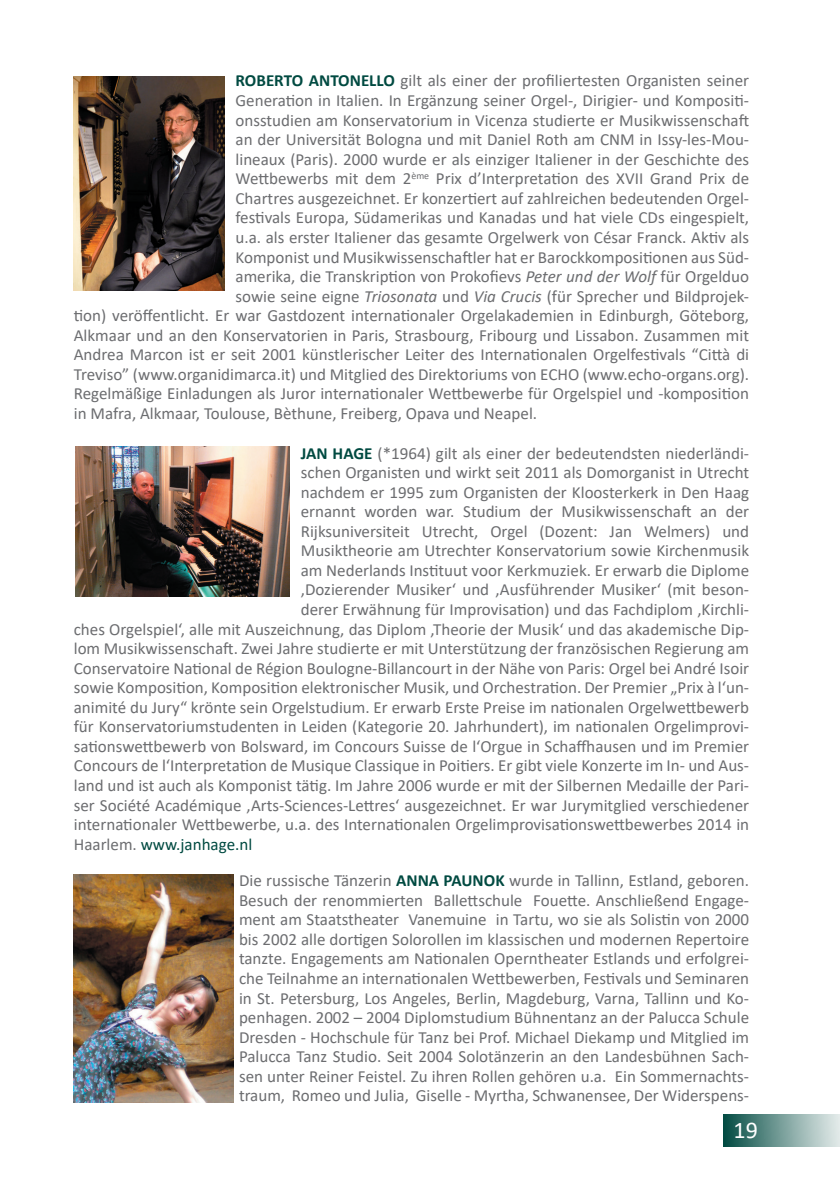
<style>
.page{position:relative;width:840px;height:1191px;background:#fff}
.page>*{position:absolute;margin:0;border:0;box-sizing:border-box;transform-origin:0 0}
.t1{font:24px "Calibri";color:#fff}
.t2{font:17px/19.6px "Calibri";color:#6c6d70;text-align:justify}
.t3{font:17px "Calibri";color:#004a41}
.s1{font-weight:700;color:#004a41}
.s2{font-style:italic}
.s3{color:#6c6d70}
</style>
<div class="page">
<div style="left:723px;top:1114px;width:116px;height:33px;background:linear-gradient(to right,#044d44,#e4ebea)"></div>
<img style="left:75px;top:446px;width:214px;height:151px">
<img style="left:74px;top:77px;width:150px;height:214px">
<img style="left:74px;top:874px;width:159px;height:228px">
<p class="t2" style="left:235px;top:71px;width:515px"><span class="s1">ROBERTO ANTONELLO</span> gilt als einer der profiliertesten Organisten seiner</p>
<p class="t2" style="left:235px;top:90px;width:515px">Generation in Italien. In Ergänzung seiner Orgel-, Dirigier- und Kompositi-</p>
<p class="t2" style="left:235px;top:110px;width:515px">onsstudien am Konservatorium in Vicenza studierte er Musikwissenschaft</p>
<p class="t2" style="left:235px;top:129px;width:515px">an der Universität Bologna und mit Daniel Roth am CNM in Issy-les-Mou-</p>
<p class="t2" style="left:235px;top:149px;width:515px">lineaux (Paris). 2000 wurde er als einziger Italiener in der Geschichte des</p>
<p class="t2" style="left:235px;top:168px;width:515px">Wettbewerbs mit dem 2<sup>ème</sup> Prix d’Interpretation des XVII Grand Prix de</p>
<p class="t2" style="left:235px;top:188px;width:515px">Chartres ausgezeichnet. Er konzertiert auf zahlreichen bedeutenden Orgel-</p>
<p class="t2" style="left:235px;top:207px;width:515px">festivals Europa, Südamerikas und Kanadas und hat viele CDs eingespielt,</p>
<p class="t2" style="left:235px;top:227px;width:515px">u.a. als erster Italiener das gesamte Orgelwerk von César Franck. Aktiv als</p>
<p class="t2" style="left:235px;top:247px;width:515px">Komponist und Musikwissenschaftler hat er Barockkompositionen aus Süd-</p>
<p class="t2" style="left:235px;top:266px;width:515px">amerika, die Transkription von Prokofievs <span class="s2">Peter und der Wolf</span> für Orgelduo</p>
<p class="t2" style="left:235px;top:286px;width:515px">sowie seine eigne <span class="s2">Triosonata</span> und <span class="s2">Via Crucis</span> (für Sprecher und Bildprojek-</p>
<p class="t2" style="left:74px;top:305px;width:676px">tion) veröffentlicht. Er war Gastdozent internationaler Orgelakademien in Edinburgh, Göteborg,</p>
<p class="t2" style="left:74px;top:325px;width:676px">Alkmaar und an den Konservatorien in Paris, Strasbourg, Fribourg und Lissabon. Zusammen mit</p>
<p class="t2" style="left:74px;top:344px;width:676px">Andrea Marcon ist er seit 2001 künstlerischer Leiter des Internationalen Orgelfestivals “Città di</p>
<p class="t2" style="left:74px;top:364px;width:676px">Treviso” (www.organidimarca.it) und Mitglied des Direktoriums von ECHO (www.echo-organs.org).</p>
<p class="t2" style="left:74px;top:383px;width:676px">Regelmäßige Einladungen als Juror internationaler Wettbewerbe für Orgelspiel und -komposition</p>
<p class="t2" style="left:74px;top:403px;width:464px">in Mafra, Alkmaar, Toulouse, Bèthune, Freiberg, Opava und Neapel.</p>
<p class="t2" style="left:300px;top:442px;width:449px"><span class="s1">JAN HAGE</span> (*1964) gilt als einer der bedeutendsten niederländi-</p>
<p class="t2" style="left:300px;top:462px;width:449px">schen Organisten und wirkt seit 2011 als Domorganist in Utrecht</p>
<p class="t2" style="left:300px;top:482px;width:449px">nachdem er 1995 zum Organisten der Kloosterkerk in Den Haag</p>
<p class="t2" style="left:300px;top:501px;width:449px">ernannt worden war. Studium der Musikwissenschaft an der</p>
<p class="t2" style="left:300px;top:521px;width:449px">Rijksuniversiteit Utrecht, Orgel (Dozent: Jan Welmers) und</p>
<p class="t2" style="left:300px;top:540px;width:449px">Musiktheorie am Utrechter Konservatorium sowie Kirchenmusik</p>
<p class="t2" style="left:300px;top:560px;width:449px">am Nederlands Instituut voor Kerkmuziek. Er erwarb die Diplome</p>
<p class="t2" style="left:300px;top:579px;width:449px">‚Dozierender Musiker‘ und ‚Ausführender Musiker‘ (mit beson-</p>
<p class="t2" style="left:300px;top:599px;width:449px">derer Erwähnung für Improvisation) und das Fachdiplom ‚Kirchli-</p>
<p class="t2" style="left:74px;top:618px;width:676px">ches Orgelspiel‘, alle mit Auszeichnung, das Diplom ‚Theorie der Musik‘ und das akademische Dip-</p>
<p class="t2" style="left:74px;top:638px;width:676px">lom Musikwissenschaft. Zwei Jahre studierte er mit Unterstützung der französischen Regierung am</p>
<p class="t2" style="left:74px;top:658px;width:676px">Conservatoire National de Région Boulogne-Billancourt in der Nähe von Paris: Orgel bei André Isoir</p>
<p class="t2" style="left:74px;top:677px;width:676px">sowie Komposition, Komposition elektronischer Musik, und Orchestration. Der Premier „Prix à l‘un-</p>
<p class="t2" style="left:74px;top:697px;width:676px">animité du Jury“ krönte sein Orgelstudium. Er erwarb Erste Preise im nationalen Orgelwettbewerb</p>
<p class="t2" style="left:74px;top:716px;width:676px">für Konservatoriumstudenten in Leiden (Kategorie 20. Jahrhundert), im nationalen Orgelimprovi-</p>
<p class="t2" style="left:74px;top:736px;width:676px">sationswettbewerb von Bolsward, im Concours Suisse de l‘Orgue in Schaffhausen und im Premier</p>
<p class="t2" style="left:74px;top:755px;width:676px">Concours de l‘Interpretation de Musique Classique in Poitiers. Er gibt viele Konzerte im In- und Aus-</p>
<p class="t2" style="left:74px;top:775px;width:676px">land und ist auch als Komponist tätig. Im Jahre 2006 wurde er mit der Silbernen Medaille der Pari-</p>
<p class="t2" style="left:74px;top:794px;width:676px">ser Société Académique ‚Arts-Sciences-Lettres‘ ausgezeichnet. Er war Jurymitglied verschiedener</p>
<p class="t2" style="left:74px;top:814px;width:676px">internationaler Wettbewerbe, u.a. des Internationalen Orgelimprovisationswettbewerbes 2014 in</p>
<p class="t3" style="left:74px;top:832px;width:180px"><span class="s3">Haarlem.</span> www.janhage.nl</p>
<p class="t2" style="left:239px;top:870px;width:511px">Die russische Tänzerin <span class="s1">ANNA PAUNOK</span> wurde in Tallinn, Estland, geboren.<br>Besuch der renommierten Ballettschule Fouette. Anschließend Engage&shy;ment am Staatstheater Vanemuine in Tartu, wo sie als Solistin von 2000 bis 2002 alle dortigen Solorollen im klassischen und modernen Repertoire tanzte. Engagements am Nationalen Operntheater Estlands und erfolgrei&shy;che Teilnahme an internationalen Wettbewerben, Festivals und Seminaren in St. Petersburg, Los Angeles, Berlin, Magdeburg, Varna, Tallinn und Ko&shy;penhagen. 2002 – 2004 Diplomstudium Bühnentanz an der Palucca Schule Dresden - Hochschule für Tanz bei Prof. Michael Diekamp und Mitglied im Palucca Tanz Studio. Seit 2004 Solotänzerin an den Landesbühnen Sach&shy;sen unter Reiner Feistel. Zu ihren Rollen gehören u.a. Ein Sommernachts&shy;traum, Romeo und Julia, Giselle - Myrtha, Schwanensee, Der Widerspens-</p>
<h1 class="t1" style="left:733px;top:1113px;width:26px">19</h1>
</div>
